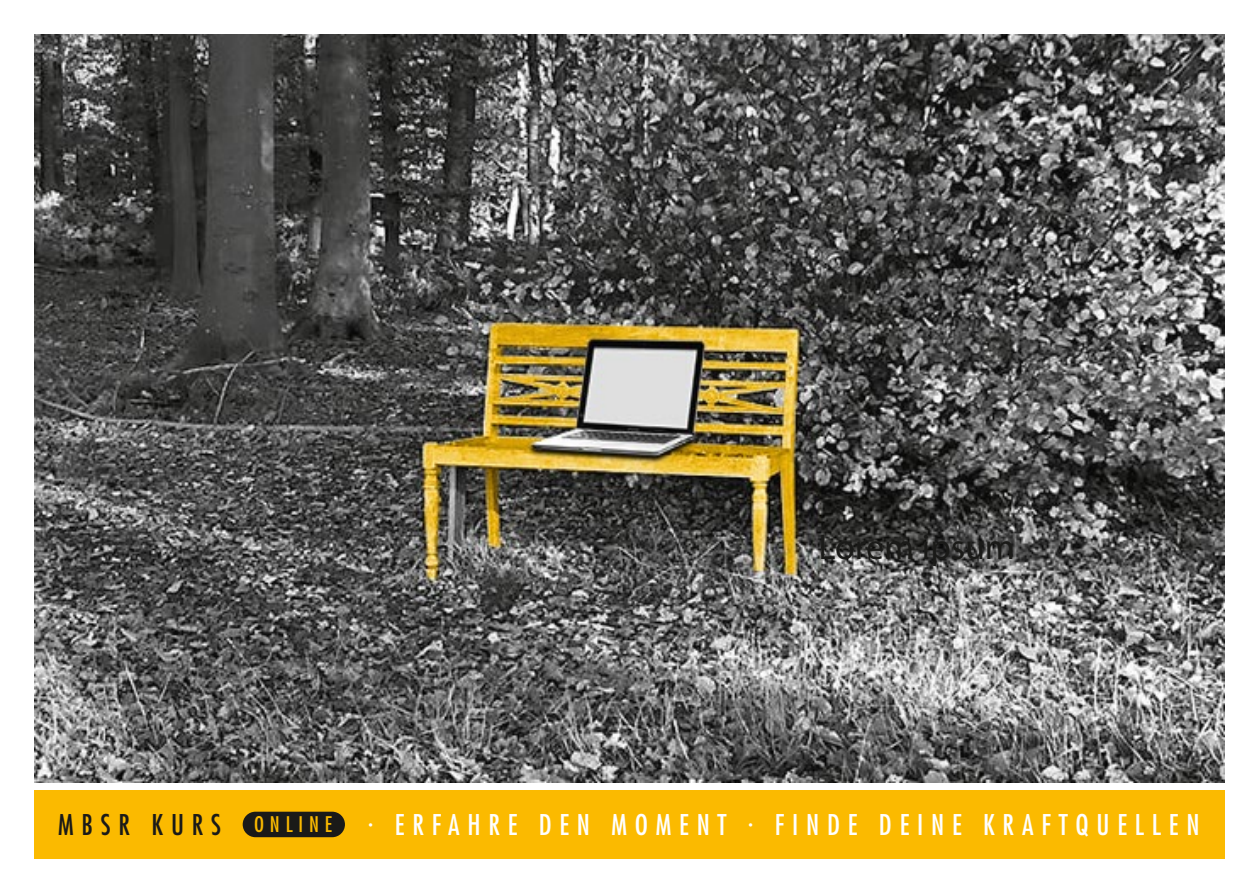
<style>
.page{position:relative;width:1259px;height:893px;background:#fff}
.page>*{position:absolute;margin:0;border:0;box-sizing:border-box;transform-origin:0 0}
.t1{font:36px "Myriad Pro";color:#1a1a18}
.t2{font:condensed 27.9px "Futura";letter-spacing:.28em;color:#fff}
.t3{font:condensed 27.9px "Futura";letter-spacing:.28em;color:#1a1a18}
.s1{font-size:21px;color:#fbba00}
</style>
<div class="page">
<div style="left:34px;top:791px;width:1191px;height:68px;background:#fbba00"></div>
<img style="left:34px;top:34px;width:1191px;height:748px">
<div style="left:243px;top:812px;width:102px;height:25px;background:#1a1a18;border-radius:13px"></div>
<p class="t1" style="left:818px;top:525px;width:198px">Lorem ipsum</p>
<p class="t3" style="left:58px;top:808px;width:276px">MBSR KURS <span class="s1">ONLINE</span></p>
<p class="t2" style="left:368px;top:808px;width:833px">· ERFAHRE DEN MOMENT · FINDE DEINE KRAFTQUELLEN</p>
</div>
